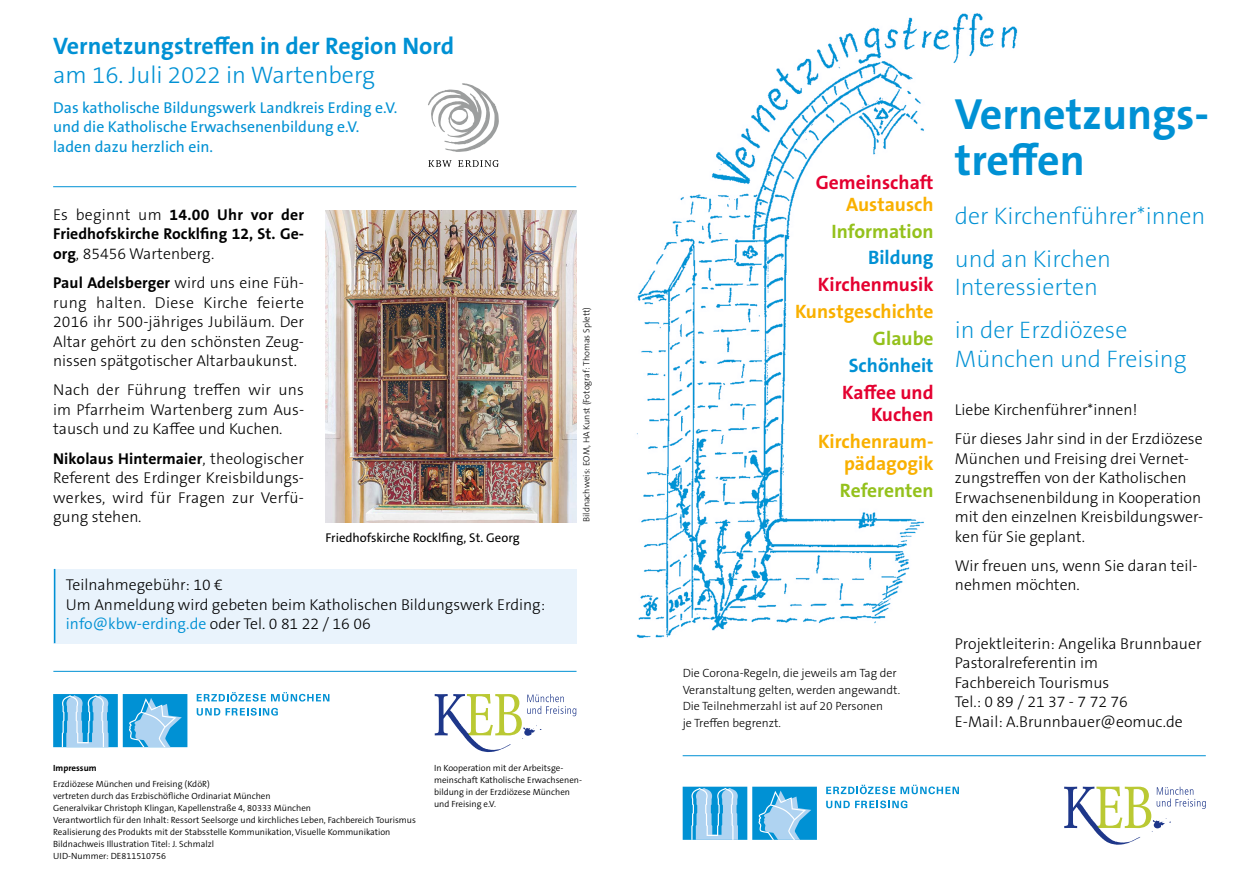
<style>
.page{position:relative;width:1259px;height:893px;background:#fff}
.page>*{position:absolute;margin:0;border:0;box-sizing:border-box;transform-origin:0 0}
.t1{font:700 43.95px/45.3px "The Sans B W7";color:#0091d4}
.t2{font:200 24px/42.8px "The Sans B W2";color:#0091d4}
.t3{font:700 24px "The Sans B W7";color:#0091d4}
.t4{font:300 24px "The Sans B W3";color:#0091d4}
.t5{font:700 19.5px/21.8px "The Sans B W7";color:#f9b000;text-align:right}
.t6{font:700 19.5px/21.8px "The Sans B W7";color:#e40030;text-align:right}
.t7{font:700 19.5px "The Sans B W7";color:#94c11c}
.t8{font:700 19.5px "The Sans B W7";color:#0091d4}
.t9{font:300 15.75px/19.5px "The Sans B W3";color:#000}
.t10{font:700 15.75px/19.5px "The Sans B W7";letter-spacing:.005em;color:#000}
.t11{font:15.75px/19.5px "The Sans B W5 Plain";color:#0091d4}
.t12{font:300 15.75px "The Sans B W4";color:#0091d4}
.t13{font:12.75px "The Sans B W5 Plain";color:#000}
.t14{font:300 12px/16.5px "The Sans B W3";color:#000}
.t15{font:300 9px/12px "The Sans B W4";color:#000}
.t16{font:300 9px "The Sans B W3";color:#000}
.t17{font:700 9px "The Sans B W7";color:#000}
.s1{font-family:"The Sans B W3";font-weight:300}
.s2{font-family:"The Sans B W7";font-weight:700}
.s3{font-family:"The Sans B W3";color:#000}
</style>
<div class="page">
<img style="left:636px;top:13px;width:382px;height:625px">
<svg style="left:826px;top:785px;width:133px;height:9px"></svg>
<svg style="left:826px;top:800px;width:81px;height:8px"></svg>
<div style="left:682px;top:787px;width:65px;height:53px;background:#0091d4"></div>
<svg style="left:691px;top:788px;width:47px;height:52px"></svg>
<div style="left:752px;top:787px;width:65px;height:53px;background:#0091d4"></div>
<svg style="left:758px;top:791px;width:53px;height:49px"></svg>
<hr style="left:682px;top:755px;width:523px;height:1px;background:#0091d4">
<hr style="left:53px;top:671px;width:523px;height:1px;background:#0091d4">
<svg style="left:1064px;top:787px;width:141px;height:58px"></svg>
<img style="left:325px;top:210px;width:251px;height:312px">
<div style="left:53px;top:569px;width:523px;height:74px;background:#e9f3fc"></div>
<hr style="left:54px;top:569px;width:1px;height:74px;background:#0091d4">
<hr style="left:53px;top:186px;width:523px;height:1px;background:#0091d4">
<svg style="left:428px;top:83px;width:71px;height:69px"></svg>
<svg style="left:428px;top:160px;width:23px;height:7px"></svg>
<svg style="left:458px;top:160px;width:41px;height:7px"></svg>
<svg style="left:197px;top:692px;width:132px;height:10px"></svg>
<svg style="left:197px;top:708px;width:81px;height:8px"></svg>
<div style="left:53px;top:694px;width:65px;height:53px;background:#0091d4"></div>
<svg style="left:62px;top:695px;width:46px;height:52px"></svg>
<div style="left:123px;top:694px;width:64px;height:53px;background:#0091d4"></div>
<svg style="left:129px;top:698px;width:53px;height:49px"></svg>
<svg style="left:435px;top:694px;width:141px;height:58px"></svg>
<h2 class="t3" style="left:53px;top:31px;width:402px">Vernetzungstreffen in der Region Nord</h2>
<h2 class="t4" style="left:53px;top:60px;width:323px">am 16. Juli 2022 in Wartenberg</h2>
<p class="t11" style="left:53px;top:98px;width:346px">Das katholische Bildungswerk Landkreis Erding e.V. und die Katholische Erwachsenenbildung e.V. laden dazu herzlich ein.</p>
<p class="t10" style="left:53px;top:205px;width:252px"><span class="s1">Es beginnt um</span> 14.00 Uhr vor der<br>Friedhofskirche Rocklfing 12, St. Ge-</p>
<p class="t9" style="left:53px;top:244px;width:163px"><span class="s2">org</span>, 85456 Wartenberg.</p>
<p class="t10" style="left:53px;top:273px;width:252px">Paul Adelsberger <span class="s1">wird uns eine Füh-</span></p>
<p class="t9" style="left:53px;top:293px;width:252px;text-align:justify">rung halten. Diese Kirche feierte 2016 ihr 500-jähriges Jubiläum. Der Altar gehört zu den schönsten Zeug&shy;nissen spätgotischer Altarbaukunst.</p>
<p class="t9" style="left:53px;top:380px;width:252px;text-align:justify">Nach der Führung treffen wir uns im Pfarrheim Wartenberg zum Aus&shy;tausch und zu Kaffee und Kuchen.</p>
<p class="t10" style="left:53px;top:449px;width:252px">Nikolaus Hintermaier<span class="s1">, theologischer</span></p>
<p class="t9" style="left:53px;top:468px;width:252px;text-align:justify">Referent des Erdinger Kreisbildungs&shy;werkes, wird für Fragen zur Verfü&shy;gung stehen.</p>
<p class="t13" style="left:325px;top:529px;width:196px">Friedhofskirche Rocklfing, St. Georg</p>
<p class="t9" style="left:66px;top:575px;width:481px">Teilnahmegebühr: 10 €<br>Um Anmeldung wird gebeten beim Katholischen Bildungswerk Erding:</p>
<p class="t12" style="left:66px;top:614px;width:306px">info@kbw-erding.de <span class="s3">oder Tel. 0 81 22 / 16 06</span></p>
<p class="t16" style="left:580px;top:522px;width:217px;rotate:-90deg">Bildnachweis: EOM, HA Kunst (Fotograf: Thomas Splett)</p>
<p class="t17" style="left:53px;top:762px;width:45px">Impressum</p>
<p class="t15" style="left:53px;top:778px;width:364px">Erzdiözese München und Freising (KdöR)<br>vertreten durch das Erzbischöfliche Ordinariat München<br>Generalvikar Christoph Klingan, Kapellenstraße 4, 80333 München<br>Verantwortlich für den Inhalt: Ressort Seelsorge und kirchliches Leben, Fachbereich Tourismus Realisierung des Produkts mit der Stabsstelle Kommunikation, Visuelle Kommunikation Bildnachweis Illustration Titel: J. Schmalzl<br>UID-Nummer: DE811510756</p>
<p class="t15" style="left:434px;top:762px;width:150px">In Kooperation mit der Arbeitsge&shy;meinschaft Katholische Erwachsenen&shy;bildung in der Erzdiözese München und Freising e.V.</p>
<p class="t6" style="left:815px;top:171px;width:119px">Gemeinschaft</p>
<p class="t5" style="left:846px;top:193px;width:89px">Austausch</p>
<p class="t7" style="left:831px;top:218px;width:104px">Information</p>
<p class="t8" style="left:868px;top:245px;width:67px">Bildung</p>
<p class="t6" style="left:818px;top:274px;width:117px">Kirchenmusik</p>
<p class="t5" style="left:795px;top:301px;width:140px">Kunstgeschichte</p>
<p class="t7" style="left:873px;top:326px;width:62px">Glaube</p>
<p class="t8" style="left:849px;top:353px;width:86px">Schönheit</p>
<p class="t6" style="left:842px;top:382px;width:93px">Kaffee und<br>Kuchen</p>
<p class="t5" style="left:818px;top:430px;width:117px">Kirchenraum&shy;pädagogik</p>
<p class="t7" style="left:840px;top:477px;width:95px">Referenten</p>
<p class="t14" style="left:682px;top:665px;width:219px">Die Corona-Regeln, die jeweils am Tag der Veranstaltung gelten, werden angewandt.<br>Die Teilnehmerzahl ist auf 20 Personen<br>je Treffen begrenzt.</p>
<h1 class="t1" style="left:955px;top:92px;width:256px">Vernetzungs&shy;treffen</h1>
<h2 class="t2" style="left:955px;top:195px;width:252px">der Kirchenführer*innen und an Kirchen</h2>
<h2 class="t2" style="left:955px;top:266px;width:174px">Interessierten<br>in der Erzdiözese</h2>
<h2 class="t2" style="left:955px;top:337px;width:233px">München und Freising</h2>
<p class="t9" style="left:955px;top:395px;width:249px;line-height:29.2px">Liebe Kirchenführer*innen!<br>Für dieses Jahr sind in der Erzdiözese</p>
<p class="t9" style="left:955px;top:449px;width:250px">München und Freising drei Vernet&shy;zungstreffen von der Katholischen<br>Erwachsenenbildung in Kooperation mit den einzelnen Kreisbildungswer&shy;ken für Sie geplant.</p>
<p class="t9" style="left:955px;top:556px;width:244px">Wir freuen uns, wenn Sie daran teil&shy;nehmen möchten.</p>
<p class="t9" style="left:955px;top:634px;width:248px">Projektleiterin: Angelika Brunnbauer<br>Pastoralreferentin im<br>Fachbereich Tourismus<br>Tel.: 0 89 / 21 37 - 7 72 76<br>E-Mail: A.Brunnbauer@eomuc.de</p>
</div>
